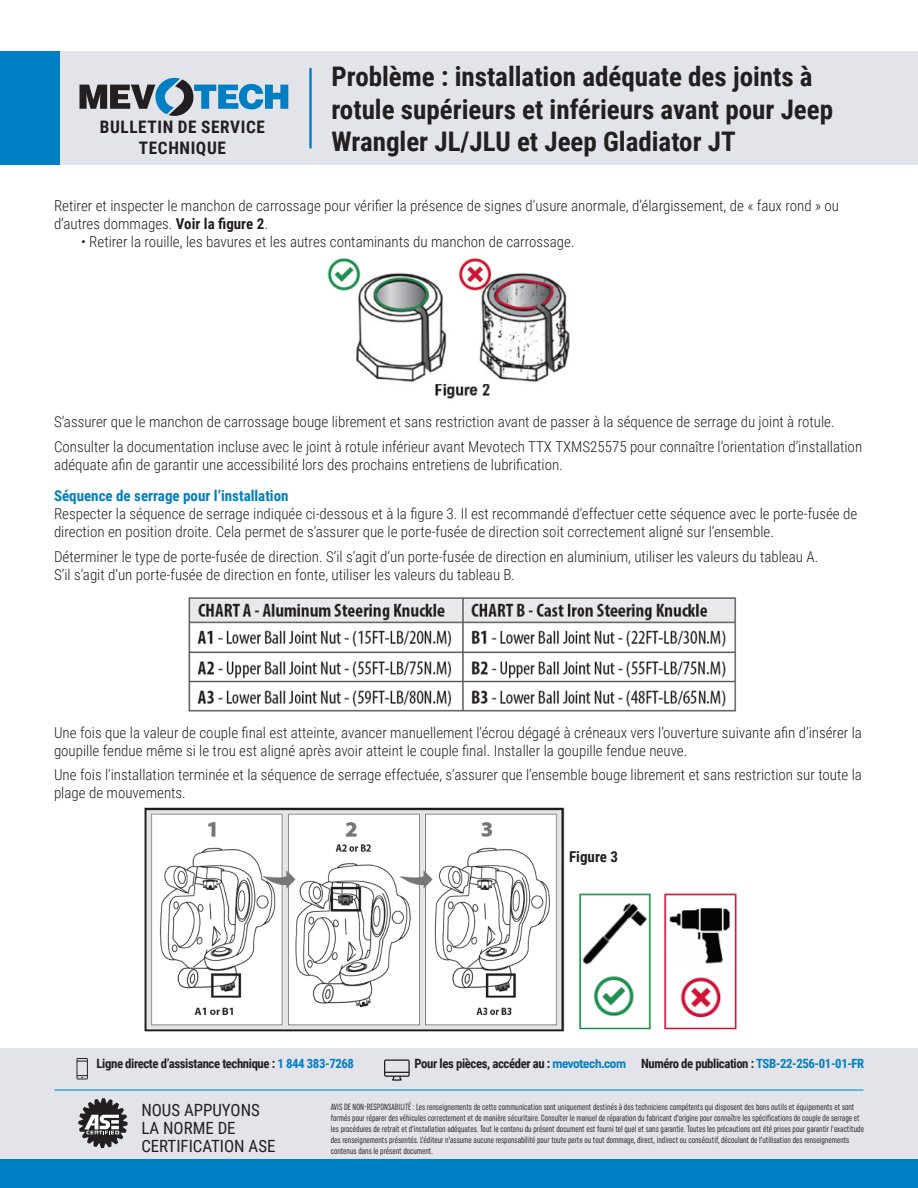
<style>
.page{position:relative;width:918px;height:1188px;background:#fff}
.page>*{position:absolute;margin:0;border:0;box-sizing:border-box;transform-origin:0 0}
.t1{font:700 27px/32.4px "Roboto Condensed";color:#231f20}
.t2{font:700 17.25px/20.7px "Roboto Condensed";letter-spacing:.035em;color:#231f20;text-align:center}
.t3{font:16.8px/18px "Roboto Condensed";color:#231f20}
.Basic_Body{font:300 15px/18px "Roboto Condensed";color:#231f20}
.Basic_Body-2{font:700 15px "Roboto Condensed";color:#231f20}
.t4{font:700 12.75px "Roboto Condensed";letter-spacing:-.03em;color:#231f20}
.t5{font:extra-condensed 9px/10.8px "Uniform";color:#231f20}
.s1{font-weight:700}
.s2{font-weight:700;color:#007ec4}
.s3{color:#007ec4}
.s4{font-family:"Uniform Condensed";color:#007ec4}
</style>
<div class="page">
<div style="left:50px;top:51px;width:868px;height:113px;background:#e2e4e9"></div>
<div style="left:0;top:51px;width:59px;height:113px;background:#007ec4"></div>
<svg style="left:80px;top:78px;width:208px;height:38px"></svg>
<hr style="left:310px;top:69px;width:1px;height:79px;background:#007ec4">
<img style="left:327px;top:258px;width:243px;height:141px">
<img style="left:188px;top:597px;width:549px;height:115px">
<img style="left:144px;top:807px;width:421px;height:225px">
<img style="left:579px;top:893px;width:158px;height:137px">
<div style="left:0;top:1049px;width:918px;height:139px;background:#e2e4e9"></div>
<div style="left:0;top:1160px;width:918px;height:28px;background:#007ec4"></div>
<svg style="left:78px;top:1098px;width:50px;height:50px"></svg>
<svg style="left:76px;top:1058px;width:12px;height:21px"></svg>
<svg style="left:384px;top:1059px;width:26px;height:22px"></svg>
<hr style="left:55px;top:1090px;width:808px;height:1px;background:#007ec4">
<p class="t2" style="left:100px;top:116px;width:167px">BULLETIN DE SERVICE<br>TECHNIQUE</p>
<p class="t1" style="left:332px;top:59px;width:503px">Problème : installation adéquate des joints à rotule supérieurs et inférieurs avant pour Jeep<br>Wrangler JL/JLU et Jeep Gladiator JT</p>
<p class="Basic_Body" style="left:54px;top:196px;width:787px">Retirer et inspecter le manchon de carrossage pour vérifier la présence de signes d’usure anormale, d’élargissement, de « faux rond » ou d’autres dommages. <span class="s1">Voir la figure 2</span>.</p>
<p class="Basic_Body" style="left:81px;top:232px;width:495px">• Retirer la rouille, les bavures et les autres contaminants du manchon de carrossage.</p>
<p class="Basic_Body" style="left:54px;top:412px;width:782px">S’assurer que le manchon de carrossage bouge librement et sans restriction avant de passer à la séquence de serrage du joint à rotule.</p>
<p class="Basic_Body" style="left:54px;top:437px;width:810px">Consulter la documentation incluse avec le joint à rotule inférieur avant Mevotech TTX TXMS25575 pour connaître l’orientation d’installation adéquate afin de garantir une accessibilité lors des prochains entretiens de lubrification.</p>
<p class="Basic_Body" style="left:54px;top:486px;width:805px"><span class="s2">Séquence de serrage pour l’installation<br></span>Respecter la séquence de serrage indiquée ci-dessous et à la figure 3. Il est recommandé d’effectuer cette séquence avec le porte-fusée de direction en position droite. Cela permet de s’assurer que le porte-fusée de direction soit correctement aligné sur l’ensemble.</p>
<p class="Basic_Body" style="left:54px;top:547px;width:766px">Déterminer le type de porte-fusée de direction. S’il s’agit d’un porte-fusée de direction en aluminium, utiliser les valeurs du tableau A.<br>S’il s’agit d’un porte-fusée de direction en fonte, utiliser les valeurs du tableau B.</p>
<p class="Basic_Body" style="left:54px;top:723px;width:810px">Une fois que la valeur de couple final est atteinte, avancer manuellement l’écrou dégagé à créneaux vers l’ouverture suivante afin d’insérer la goupille fendue même si le trou est aligné après avoir atteint le couple final. Installer la goupille fendue neuve.</p>
<p class="Basic_Body" style="left:54px;top:765px;width:810px">Une fois l’installation terminée et la séquence de serrage effectuée, s’assurer que l’ensemble bouge librement et sans restriction sur toute la plage de mouvements.</p>
<p class="Basic_Body-2" style="left:569px;top:846px;width:50px">Figure 3</p>
<p class="t4" style="left:97px;top:1055px;width:259px">Ligne directe d’assistance technique : <span class="s3">1 844 383-7268</span></p>
<p class="t4" style="left:415px;top:1055px;width:451px">Pour les pièces, accéder au : <span class="s4">mevotech.com</span> Numéro de publication : <span class="s3">TSB-22-256-01-01-FR</span></p>
<p class="t3" style="left:141px;top:1101px;width:136px">NOUS APPUYONS<br>LA NORME DE<br>CERTIFICATION ASE</p>
<p class="t5" style="left:331px;top:1102px;width:535px">AVIS DE NON-RESPONSABILITÉ : Les renseignements de cette communication sont uniquement destinés à des techniciens compétents qui disposent des bons outils et équipements et sont formés pour réparer des véhicules correctement et de manière sécuritaire. Consulter le manuel de réparation du fabricant d’origine pour connaître les spécifications de couple de serrage et les procédures de retrait et d’installation adéquates. Tout le contenu du présent document est fourni tel quel et sans garantie. Toutes les précautions ont été prises pour garantir l’exactitude des renseignements présentés. L’éditeur n’assume aucune responsabilité pour toute perte ou tout dommage, direct, indirect ou consécutif, découlant de l’utilisation des renseignements contenus dans le présent document.</p>
</div>
